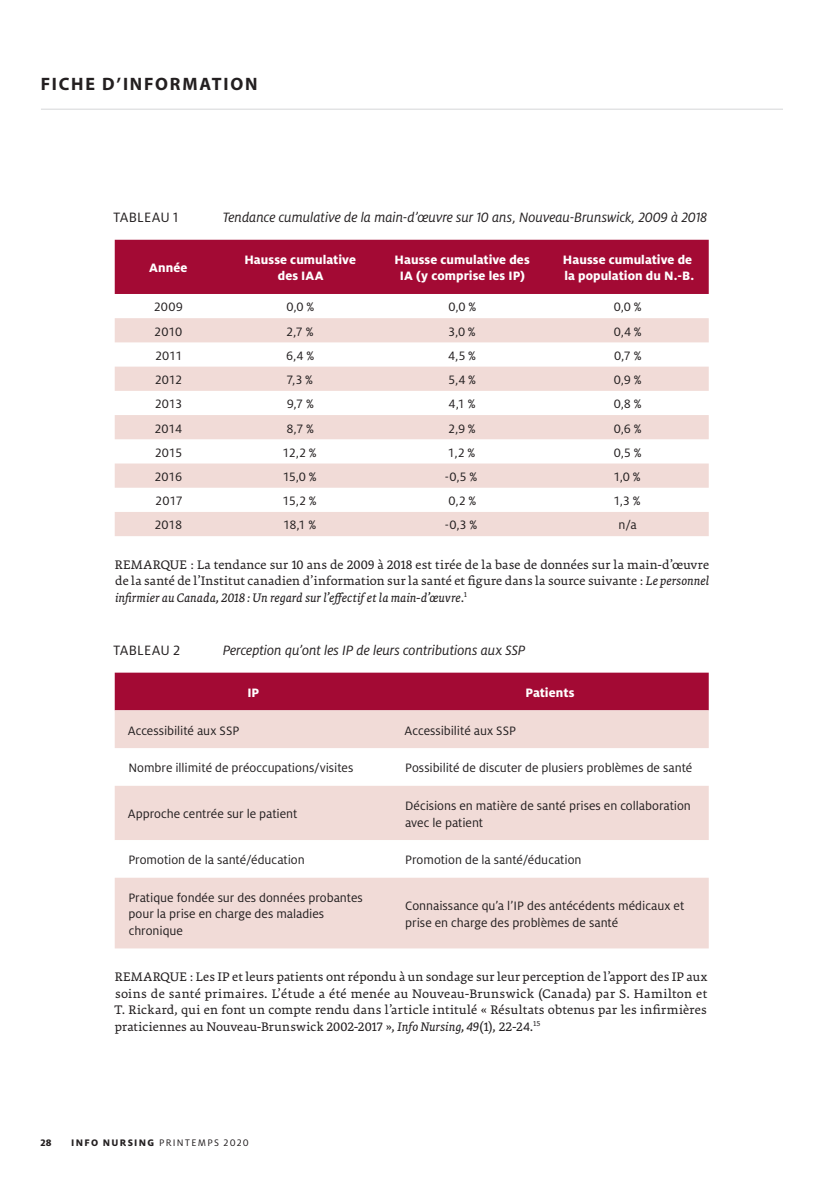
<style>
.page{position:relative;width:837px;height:1188px;background:#fff}
.page>*{position:absolute;margin:0;border:0;box-sizing:border-box;transform-origin:0 0}
.t1{font:700 18px "Myriad Pro";letter-spacing:.1em;color:#231f20}
.Heading{font:italic 15px "Milo OT";letter-spacing:-.005em;color:#231f20}
.Heading-2{font:15px "Milo OT";letter-spacing:.01em;color:#231f20}
.Data{font:13.5px/16.5px "Milo OT";letter-spacing:-.005em;color:#231f20}
._9_11_Rag_Space{font:13.5px/16.5px "Premiera";letter-spacing:.01em;color:#231f20;text-align:justify}
.Data-2{font:800 13.5px/16.5px "Milo OT";letter-spacing:.005em;color:#fff;text-align:center}
.t2{font:10.5px "Milo OT";letter-spacing:.12em;color:#231f20}
.t3{font:800 10.5px "Milo OT";color:#231f20}
.s1{font-style:italic}
.s2{font-weight:800}
</style>
<div class="page">
<hr style="left:41px;top:109px;width:742px;height:1px;background:#d5d6d8">
<div style="left:115px;top:240px;width:594px;height:54px;background:#a30a34"></div>
<svg style="left:115px;top:318px;width:594px;height:218px;fill:#f1dbd7"></svg>
<div style="left:115px;top:673px;width:594px;height:37px;background:#a30a34"></div>
<svg style="left:115px;top:710px;width:594px;height:238px;fill:#f1dbd7"></svg>
<p class="t1" style="left:41px;top:72px;width:218px">FICHE D’INFORMATION</p>
<p class="Heading-2" style="left:114px;top:210px;width:66px">TABLEAU 1</p>
<p class="Heading" style="left:223px;top:210px;width:486px">Tendance cumulative de la main-d’œuvre sur 10 ans, Nouveau-Brunswick, 2009 à 2018</p>
<p class="Data-2" style="left:149px;top:260px;width:40px">Année</p>
<p class="Data-2" style="left:244px;top:251px;width:113px">Hausse cumulative des IAA</p>
<p class="Data-2" style="left:395px;top:251px;width:137px">Hausse cumulative des<br>IA (y comprise les IP)</p>
<p class="Data-2" style="left:563px;top:251px;width:133px;text-align:left">Hausse cumulative de la population du N.-B.</p>
<p class="Data" style="left:154px;top:299px;width:31px">2009</p>
<p class="Data" style="left:287px;top:299px;width:29px">0,0 %</p>
<p class="Data" style="left:449px;top:299px;width:29px">0,0 %</p>
<p class="Data" style="left:614px;top:299px;width:29px">0,0 %</p>
<p class="Data" style="left:154px;top:323px;width:29px">2010</p>
<p class="Data" style="left:286px;top:323px;width:29px">2,7 %</p>
<p class="Data" style="left:448px;top:323px;width:29px">3,0 %</p>
<p class="Data" style="left:614px;top:323px;width:29px">0,4 %</p>
<p class="Data" style="left:155px;top:348px;width:29px">2011</p>
<p class="Data" style="left:286px;top:348px;width:29px">6,4 %</p>
<p class="Data" style="left:448px;top:348px;width:29px">4,5 %</p>
<p class="Data" style="left:614px;top:348px;width:29px">0,7 %</p>
<p class="Data" style="left:155px;top:372px;width:29px">2012</p>
<p class="Data" style="left:286px;top:372px;width:28px">7,3 %</p>
<p class="Data" style="left:448px;top:372px;width:29px">5,4 %</p>
<p class="Data" style="left:614px;top:372px;width:29px">0,9 %</p>
<p class="Data" style="left:155px;top:396px;width:29px">2013</p>
<p class="Data" style="left:287px;top:396px;width:28px">9,7 %</p>
<p class="Data" style="left:449px;top:396px;width:28px">4,1 %</p>
<p class="Data" style="left:614px;top:396px;width:29px">0,8 %</p>
<p class="Data" style="left:154px;top:420px;width:29px">2014</p>
<p class="Data" style="left:287px;top:420px;width:29px">8,7 %</p>
<p class="Data" style="left:448px;top:420px;width:29px">2,9 %</p>
<p class="Data" style="left:614px;top:420px;width:29px">0,6 %</p>
<p class="Data" style="left:155px;top:444px;width:29px">2015</p>
<p class="Data" style="left:283px;top:444px;width:35px">12,2 %</p>
<p class="Data" style="left:448px;top:444px;width:29px">1,2 %</p>
<p class="Data" style="left:614px;top:444px;width:29px">0,5 %</p>
<p class="Data" style="left:155px;top:469px;width:29px">2016</p>
<p class="Data" style="left:283px;top:469px;width:35px">15,0 %</p>
<p class="Data" style="left:445px;top:469px;width:33px">-0,5 %</p>
<p class="Data" style="left:613px;top:469px;width:28px">1,0 %</p>
<p class="Data" style="left:155px;top:493px;width:29px">2017</p>
<p class="Data" style="left:283px;top:493px;width:35px">15,2 %</p>
<p class="Data" style="left:448px;top:493px;width:29px">0,2 %</p>
<p class="Data" style="left:613px;top:493px;width:28px">1,3 %</p>
<p class="Data" style="left:154px;top:517px;width:29px">2018</p>
<p class="Data" style="left:283px;top:517px;width:34px">18,1 %</p>
<p class="Data" style="left:445px;top:517px;width:33px">-0,3 %</p>
<p class="Data" style="left:619px;top:517px;width:20px">n/a</p>
<p class="_9_11_Rag_Space" style="left:115px;top:556px;width:596px">REMARQUE : La tendance sur 10 ans de 2009 à 2018 est tirée de la base de données sur la main-d’œuvre de la santé de l’Institut canadien d’information sur la santé et figure dans la source suivante : <span class="s1">Le personnel infirmier au Canada, 2018 : Un regard sur l’effectif et la main-d’œuvre</span>.<sup>1</sup></p>
<p class="Heading-2" style="left:114px;top:642px;width:68px">TABLEAU 2</p>
<p class="Heading" style="left:223px;top:642px;width:304px">Perception qu’ont les IP de leurs contributions aux SSP</p>
<p class="Data-2" style="left:247px;top:684px;width:13px">IP</p>
<p class="Data-2" style="left:525px;top:684px;width:50px">Patients</p>
<p class="Data" style="left:128px;top:722px;width:113px">Accessibilité aux SSP</p>
<p class="Data" style="left:405px;top:722px;width:113px">Accessibilité aux SSP</p>
<p class="Data" style="left:128px;top:760px;width:227px">Nombre illimité de préoccupations/visites</p>
<p class="Data" style="left:405px;top:760px;width:289px">Possibilité de discuter de plusiers problèmes de santé</p>
<p class="Data" style="left:128px;top:806px;width:171px">Approche centrée sur le patient</p>
<p class="Data" style="left:405px;top:798px;width:287px">Décisions en matière de santé prises en collaboration avec le patient</p>
<p class="Data" style="left:128px;top:852px;width:178px">Promotion de la santé/éducation</p>
<p class="Data" style="left:405px;top:852px;width:178px">Promotion de la santé/éducation</p>
<p class="Data" style="left:128px;top:890px;width:236px">Pratique fondée sur des données probantes pour la prise en charge des maladies chronique</p>
<p class="Data" style="left:405px;top:898px;width:281px">Connaissance qu’a l’IP des antécédents médicaux et prise en charge des problèmes de santé</p>
<p class="_9_11_Rag_Space" style="left:115px;top:968px;width:594px">REMARQUE : Les IP et leurs patients ont répondu à un sondage sur leur perception de l’apport des IP aux soins de santé primaires. L’étude a été menée au Nouveau-Brunswick (Canada) par S. Hamilton et T. Rickard, qui en font un compte rendu dans l’article intitulé « Résultats obtenus par les infirmières praticiennes au Nouveau-Brunswick 2002-2017 », <span class="s1">Info Nursing, 49</span>(1), 22-24.<sup>15</sup></p>
<p class="t3" style="left:40px;top:1137px;width:13px">28</p>
<p class="t2" style="left:71px;top:1137px;width:179px"><span class="s2">INFO NURSING</span> PRINTEMPS 2020</p>
</div>
